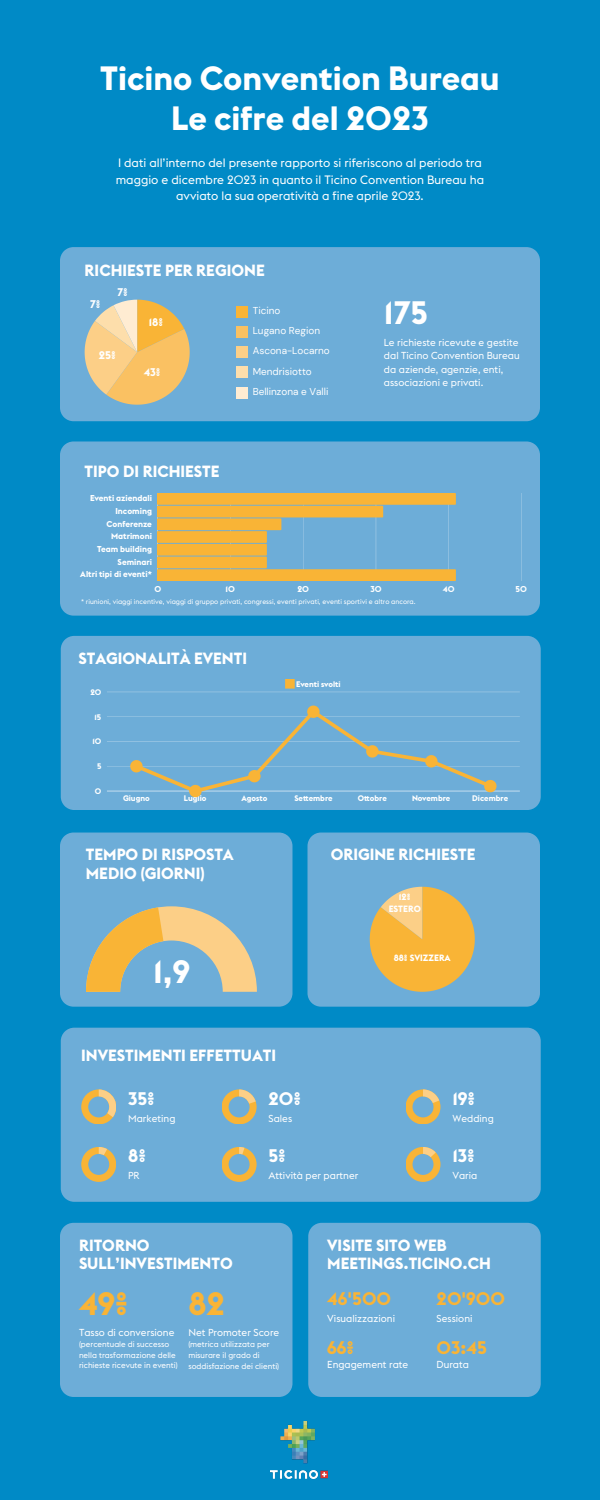
<style>
.page{position:relative;width:600px;height:1500px;background:#008ac6}
.page>*{position:absolute;margin:0;border:0;box-sizing:border-box;transform-origin:0 0}
.t1{font:700 33.2px/39.8px "Euclid Flex";color:#fff;text-align:center}
.t2{font:700 32px "Euclid Flex";color:#fff}
.t3{font:700 32px "Euclid Flex";color:#f9b436}
.t4{font:700 18px "Euclid Flex";color:#f9b436}
.t5{font:700 18px "Euclid Flex";color:#fff}
.t6{font:700 16px/18.8px "Euclid Flex";color:#fff}
.t7{font:12px/16.5px "Euclid Flex";color:#fff;text-align:center}
.t8{font:700 11px "Euclid Flex";color:#fff}
.t9{font:10px/13.5px "Euclid Flex";color:#fff}
.t10{font:10px "DM Sans";color:#fff}
.t11{font:700 9px/12px "Euclid Flex";color:#fff;text-align:center}
.t12{font:700 8.4px/12.7px "Euclid Flex";color:#fff;text-align:right}
.t13{font:8px/10.7px "Euclid Flex";color:#fff}
.t14{font:700 8px "Euclid Flex";color:#fff}
.t15{font:6.8px "Euclid Flex";color:#fff}
</style>
<div class="page">
<div style="left:60px;top:247px;width:480px;height:174px;background:#6dadd8"></div>
<div style="left:60px;top:833px;width:232px;height:174px;background:#6dadd8"></div>
<div style="left:61px;top:636px;width:480px;height:174px;background:#6dadd8"></div>
<div style="left:61px;top:1028px;width:480px;height:174px;background:#6dadd8"></div>
<div style="left:60px;top:441px;width:480px;height:175px;background:#6dadd8"></div>
<svg style="left:85px;top:300px;width:105px;height:105px;background:#dbc187"></svg>
<hr style="left:521px;top:493px;width:1px;height:88px;background:#fff">
<svg style="left:158px;top:493px;width:298px;height:88px;background:#bdb17b"></svg>
<svg style="left:86px;top:906px;width:171px;height:86px;background:#b3b79d"></svg>
<div style="left:285px;top:679px;width:10px;height:10px;background:#f9b436"></div>
<hr style="left:107px;top:791px;width:413px;height:1px;background:#fff">
<hr style="left:107px;top:766px;width:413px;height:1px;background:#fff">
<hr style="left:107px;top:741px;width:413px;height:1px;background:#fff">
<hr style="left:107px;top:717px;width:413px;height:1px;background:#fff">
<hr style="left:107px;top:692px;width:413px;height:1px;background:#fff">
<svg style="left:130px;top:706px;width:367px;height:91px;background:#77aece"></svg>
<div style="left:237px;top:306px;width:11px;height:11px;background:#f9b436"></div>
<div style="left:237px;top:346px;width:11px;height:12px;background:#fccf87"></div>
<div style="left:237px;top:367px;width:11px;height:11px;background:#fddeab"></div>
<div style="left:237px;top:387px;width:11px;height:12px;background:#ffecd2"></div>
<div style="left:237px;top:326px;width:11px;height:12px;background:#fac162"></div>
<svg style="left:81px;top:1089px;width:35px;height:35px"></svg>
<svg style="left:406px;top:1089px;width:35px;height:35px"></svg>
<svg style="left:222px;top:1089px;width:35px;height:35px"></svg>
<svg style="left:81px;top:1147px;width:35px;height:35px"></svg>
<svg style="left:222px;top:1147px;width:35px;height:35px"></svg>
<div style="left:308px;top:833px;width:232px;height:174px;background:#6dadd8"></div>
<svg style="left:370px;top:887px;width:105px;height:105px;background:#dbb562"></svg>
<svg style="left:406px;top:1147px;width:35px;height:35px"></svg>
<img style="left:270px;top:1422px;width:57px;height:57px">
<div style="left:60px;top:1223px;width:232px;height:174px;background:#6dadd8"></div>
<div style="left:308px;top:1223px;width:233px;height:174px;background:#6dadd8"></div>
<p class="t1" style="left:100px;top:60px;width:401px">Ticino Convention Bureau<br>Le cifre del 2023</p>
<p class="t7" style="left:116px;top:155px;width:370px">I dati all’interno del presente rapporto si riferiscono al periodo tra maggio e dicembre 2023 in quanto il Ticino Convention Bureau ha avviato la sua operatività a fine aprile 2023.</p>
<p class="t6" style="left:85px;top:261px;width:182px">RICHIESTE PER REGIONE</p>
<p class="t8" style="left:90px;top:299px;width:12px">7%</p>
<p class="t8" style="left:117px;top:287px;width:12px">7%</p>
<h3 class="t8" style="left:99px;top:350px;width:18px">25%</h3>
<p class="t8" style="left:149px;top:317px;width:16px">18%</p>
<p class="t8" style="left:144px;top:367px;width:18px">43%</p>
<p class="t6" style="left:85px;top:462px;width:137px">TIPO DI RICHIESTE</p>
<p class="t12" style="left:80px;top:492px;width:73px">Eventi aziendali<br>Incoming<br>Conferenze<br>Matrimoni<br>Team building<br>Seminari<br>Altri tipi di eventi*</p>
<h1 class="t10" style="left:253px;top:304px;width:29px">Ticino</h1>
<h5 class="t10" style="left:253px;top:344px;width:79px">Ascona-Locarno</h5>
<h3 class="t10" style="left:253px;top:365px;width:61px">Mendrisiotto</h3>
<p class="t10" style="left:253px;top:385px;width:77px">Bellinzona e Valli</p>
<p class="t10" style="left:253px;top:324px;width:69px">Lugano Region</p>
<p class="t2" style="left:384px;top:298px;width:45px">175</p>
<p class="t9" style="left:384px;top:336px;width:137px">Le richieste ricevute e gestite dal Ticino Convention Bureau da aziende, agenzie, enti, associazioni e privati.</p>
<p class="t12" style="left:154px;top:583px;width:8px">0</p>
<p class="t12" style="left:226px;top:583px;width:11px">10</p>
<p class="t12" style="left:298px;top:583px;width:13px">20</p>
<p class="t12" style="left:370px;top:583px;width:13px">30</p>
<p class="t12" style="left:443px;top:583px;width:13px">40</p>
<p class="t12" style="left:516px;top:583px;width:13px">50</p>
<p class="t15" style="left:81px;top:599px;width:336px">* riunioni, viaggi incentive, viaggi di gruppo privati, congressi, eventi privati, eventi sportivi e altro ancora.</p>
<p class="t6" style="left:78px;top:650px;width:170px">STAGIONALITÀ EVENTI</p>
<p class="t14" style="left:90px;top:688px;width:12px">20</p>
<p class="t14" style="left:94px;top:713px;width:8px">15</p>
<p class="t14" style="left:92px;top:738px;width:10px">10</p>
<p class="t14" style="left:97px;top:763px;width:6px">5</p>
<p class="t14" style="left:296px;top:680px;width:46px">Eventi svolti</p>
<p class="t14" style="left:95px;top:787px;width:8px">0</p>
<p class="t14" style="left:123px;top:795px;width:28px">Giugno</p>
<p class="t14" style="left:184px;top:795px;width:24px">Luglio</p>
<p class="t14" style="left:242px;top:795px;width:27px">Agosto</p>
<p class="t14" style="left:294px;top:795px;width:40px">Settembre</p>
<p class="t14" style="left:358px;top:795px;width:30px">Ottobre</p>
<p class="t14" style="left:412px;top:795px;width:40px">Novembre</p>
<p class="t14" style="left:472px;top:795px;width:37px">Dicembre</p>
<p class="t6" style="left:86px;top:846px;width:150px">TEMPO DI RISPOSTA<br>MEDIO (GIORNI)</p>
<p class="t2" style="left:153px;top:957px;width:38px">1,9</p>
<p class="t6" style="left:81px;top:1047px;width:197px">INVESTIMENTI EFFETTUATI</p>
<p class="t6" style="left:331px;top:846px;width:146px">ORIGINE RICHIESTE</p>
<p class="t11" style="left:389px;top:891px;width:34px">12%<br>ESTERO</p>
<p class="t11" style="left:394px;top:952px;width:59px">88% SVIZZERA</p>
<h3 class="t5" style="left:128px;top:1090px;width:28px">35%</h3>
<p class="t5" style="left:268px;top:1090px;width:34px">20%</p>
<h3 class="t5" style="left:452px;top:1090px;width:24px">19%</h3>
<p class="t9" style="left:128px;top:1112px;width:49px">Marketing</p>
<p class="t9" style="left:268px;top:1112px;width:25px">Sales</p>
<p class="t9" style="left:452px;top:1112px;width:43px">Wedding</p>
<h3 class="t5" style="left:128px;top:1148px;width:19px">8%</h3>
<p class="t5" style="left:268px;top:1148px;width:19px">5%</p>
<h3 class="t9" style="left:128px;top:1169px;width:13px">PR</h3>
<p class="t9" style="left:268px;top:1169px;width:91px">Attività per partner</p>
<p class="t5" style="left:452px;top:1148px;width:24px">13%</p>
<p class="t9" style="left:452px;top:1169px;width:27px">Varia</p>
<h3 class="t6" style="left:79px;top:1236px;width:155px">RITORNO<br>SULL’INVESTIMENTO</h3>
<p class="t3" style="left:79px;top:1289px;width:51px">49%</p>
<p class="t3" style="left:188px;top:1289px;width:38px">82</p>
<p class="t9" style="left:79px;top:1326px;width:97px">Tasso di conversione</p>
<p class="t13" style="left:79px;top:1339px;width:100px">(percentuale di successo nella trasformazione delle richieste ricevute in eventi)</p>
<p class="t9" style="left:188px;top:1326px;width:93px">Net Promoter Score</p>
<p class="t13" style="left:188px;top:1340px;width:92px">(metrica utilizzata per misurare il grado di soddisfazione dei clienti)</p>
<h3 class="t6" style="left:327px;top:1236px;width:165px">VISITE SITO WEB<br>MEETINGS.TICINO.CH</h3>
<p class="t4" style="left:327px;top:1291px;width:65px">46'500</p>
<p class="t4" style="left:437px;top:1291px;width:70px">20'900</p>
<p class="t4" style="left:327px;top:1339px;width:28px">66%</p>
<p class="t4" style="left:437px;top:1339px;width:52px">03:45</p>
<p class="t9" style="left:327px;top:1312px;width:69px">Visualizzazioni</p>
<p class="t9" style="left:437px;top:1312px;width:37px">Sessioni</p>
<p class="t9" style="left:327px;top:1359px;width:83px">Engagement rate</p>
<p class="t9" style="left:437px;top:1359px;width:34px">Durata</p>
</div>
